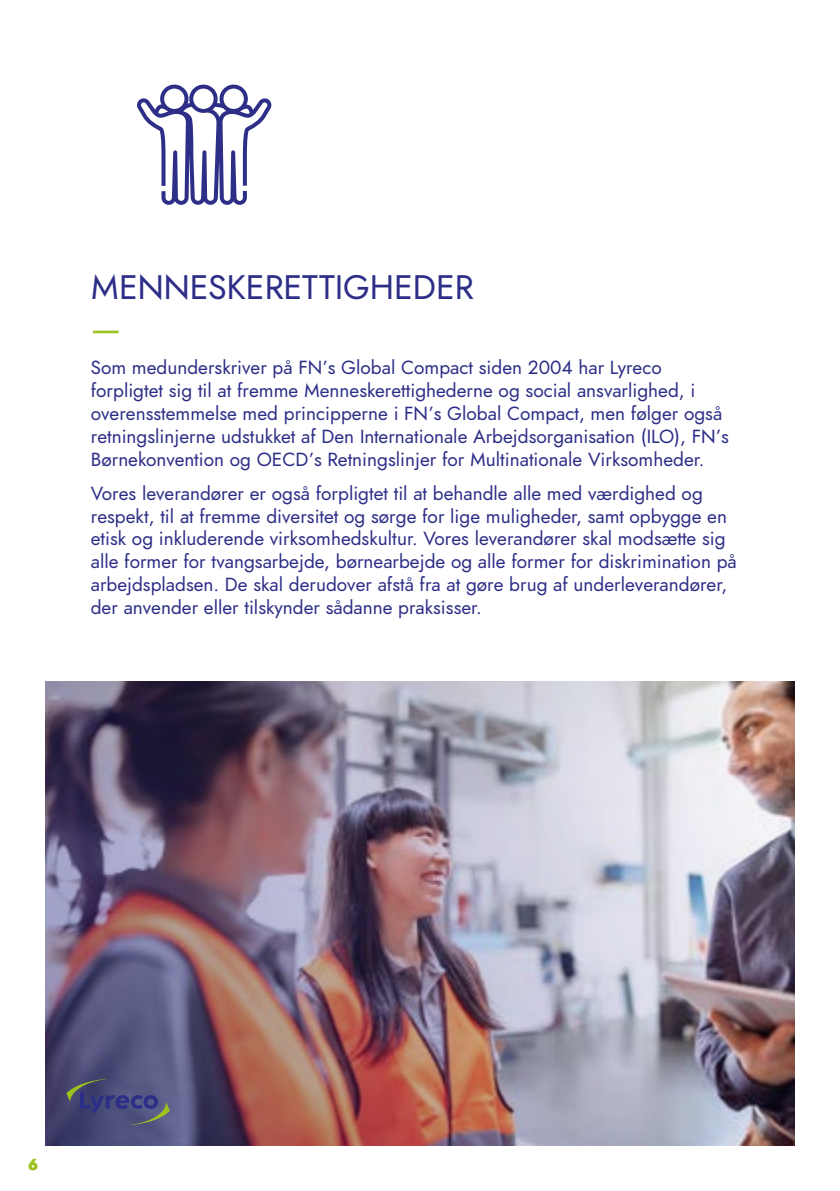
<style>
.page{position:relative;width:840px;height:1191px;background:#fff}
.page>*{position:absolute;margin:0;border:0;box-sizing:border-box;transform-origin:0 0}
.t1{font:34px "Lyreco Renner V2";color:#2d2e87}
.t2{font:34px "Lyreco Renner V2";color:#9bc31c}
.t3{font:19px/22.8px "Lyreco Renner V2";color:#2d2e87}
.t4{font:900 16px "Lyreco Renner V2";color:#9bc31c}
</style>
<div class="page">
<img style="left:45px;top:681px;width:749px;height:464px">
<svg style="left:137px;top:85px;width:135px;height:120px"></svg>
<svg style="left:66px;top:1078px;width:104px;height:47px;background:#4c4f77"></svg>
<h1 class="t1" style="left:91px;top:264px;width:384px">MENNESKERETTIGHEDER</h1>
<h1 class="t2" style="left:91px;top:305px;width:32px">—</h1>
<p class="t3" style="left:91px;top:356px;width:639px">Som medunderskriver på FN’s Global Compact siden 2004 har Lyreco forpligtet sig til at fremme Menneskerettighederne og social ansvarlighed, i overensstemmelse med principperne i FN’s Global Compact, men følger også retningslinjerne udstukket af Den Internationale Arbejdsorganisation (ILO), FN’s Børnekonvention og OECD’s Retningslinjer for Multinationale Virksomheder.</p>
<p class="t3" style="left:91px;top:482px;width:647px">Vores leverandører er også forpligtet til at behandle alle med værdighed og respekt, til at fremme diversitet og sørge for lige muligheder, samt opbygge en etisk og inkluderende virksomhedskultur. Vores leverandører skal modsætte sig alle former for tvangsarbejde, børnearbejde og alle former for diskrimination på arbejdspladsen. De skal derudover afstå fra at gøre brug af underleverandører, der anvender eller tilskynder sådanne praksisser.</p>
<p class="t4" style="left:28px;top:1152px;width:12px">6</p>
</div>
